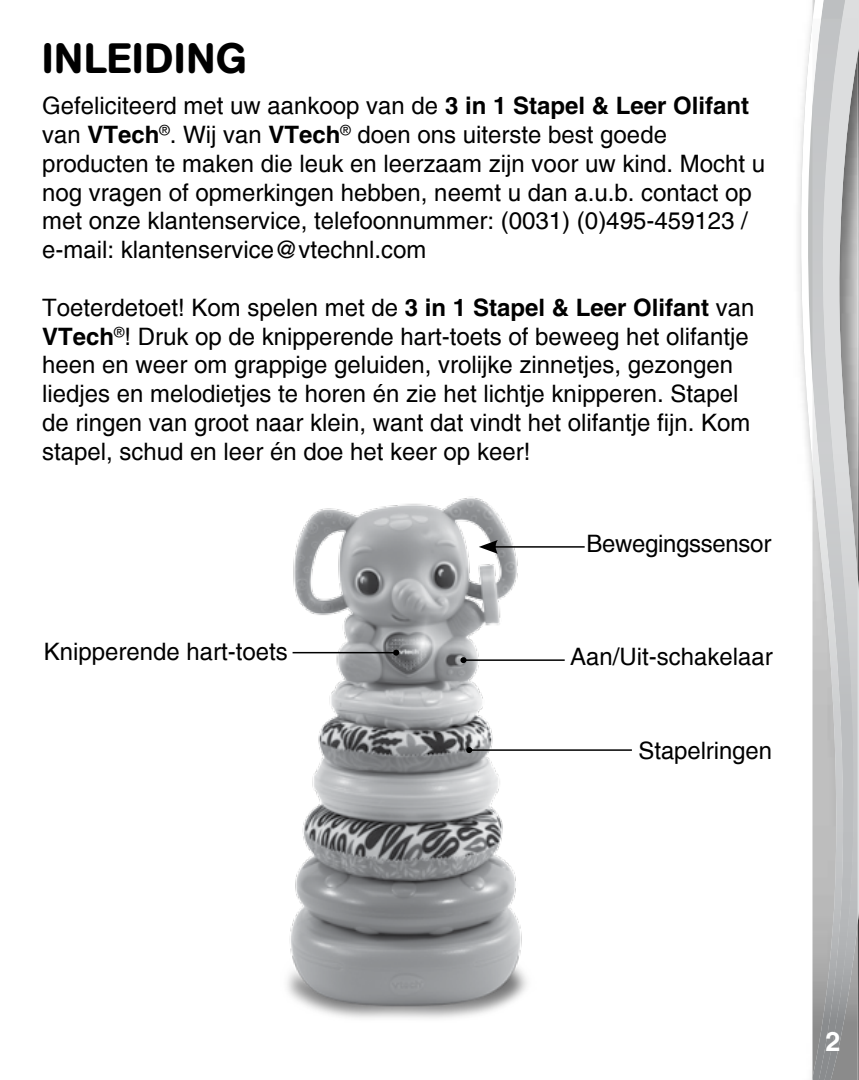
<style>
.page{position:relative;width:859px;height:1080px;background:#fff}
.page>*{position:absolute;margin:0;border:0;box-sizing:border-box;transform-origin:0 0}
.t1{font:500 42px "AG Book Rounded";letter-spacing:.02em;color:#000}
.t2{font:700 27px "Helvetica";color:#fff}
.t3{font:24px/28.8px "Helvetica";color:#000}
.s1{font-weight:700}
.s2{font-weight:500;font-size:33px}
</style>
<div class="page">
<img style="left:287px;top:498px;width:240px;height:521px">
<svg style="left:800px;top:15px;width:12px;height:1065px"></svg>
<img style="left:857px;top:925px;width:2px;height:155px">
<img style="left:845px;top:925px;width:10px;height:155px">
<svg style="left:812px;top:0;width:47px;height:925px;background:#bababb"></svg>
<img style="left:812px;top:19px;width:33px;height:1061px">
<hr style="left:463px;top:659px;width:102px;height:2px;background:#000">
<svg style="left:460px;top:657px;width:6px;height:6px"></svg>
<hr style="left:493px;top:546px;width:92px;height:2px;background:#000">
<svg style="left:479px;top:540px;width:19px;height:14px"></svg>
<hr style="left:469px;top:749px;width:163px;height:2px;background:#000">
<svg style="left:466px;top:747px;width:6px;height:6px"></svg>
<hr style="left:293px;top:652px;width:103px;height:1px;background:#000">
<svg style="left:393px;top:650px;width:6px;height:6px"></svg>
<h1 class="t1" style="left:42px;top:33px;width:206px">INLEIDING</h1>
<p class="t3" style="left:42px;top:91px;width:724px">Gefeliciteerd met uw aankoop van de <span class="s1">3 in 1 Stapel &amp; Leer Olifant </span>van <span class="s1">VTech</span><sup>®</sup>. Wij van <span class="s1">VTech</span><sup>®</sup> doen ons uiterste best goede producten te maken die leuk en leerzaam zijn voor uw kind. Mocht u nog vragen of opmerkingen hebben, neemt u dan a.u.b. contact op met onze klantenservice, telefoonnummer: (0031) (0)495-459123 / e-mail: klantenservice@vtechnl.com</p>
<p class="t3" style="left:42px;top:293px;width:714px">Toeterdetoet! Kom spelen met de <span class="s1">3 in 1 Stapel &amp; Leer Olifant</span> van <span class="s1">VTech</span><sup>®</sup>! Druk op de knipperende hart-toets of beweeg het olifantje heen en weer om grappige geluiden, vrolijke zinnetjes, gezongen liedjes en melodietjes te horen én zie het lichtje knipperen. Stapel de ringen van groot naar klein, want dat vindt het olifantje fijn. Kom stapel, schud en leer én doe het keer op keer!</p>
<p class="t3" style="left:44px;top:638px;width:246px">Knipperende hart-toets</p>
<p class="t3" style="left:586px;top:529px;width:186px">Bewegingssensor</p>
<p class="t3" style="left:570px;top:643px;width:204px">Aan/Uit-schakelaar</p>
<p class="t3" style="left:638px;top:736px;width:135px">Stapelringen</p>
<p class="t2" style="left:826px;top:1025px;width:27px">2<span class="s2">2</span></p>
</div>
